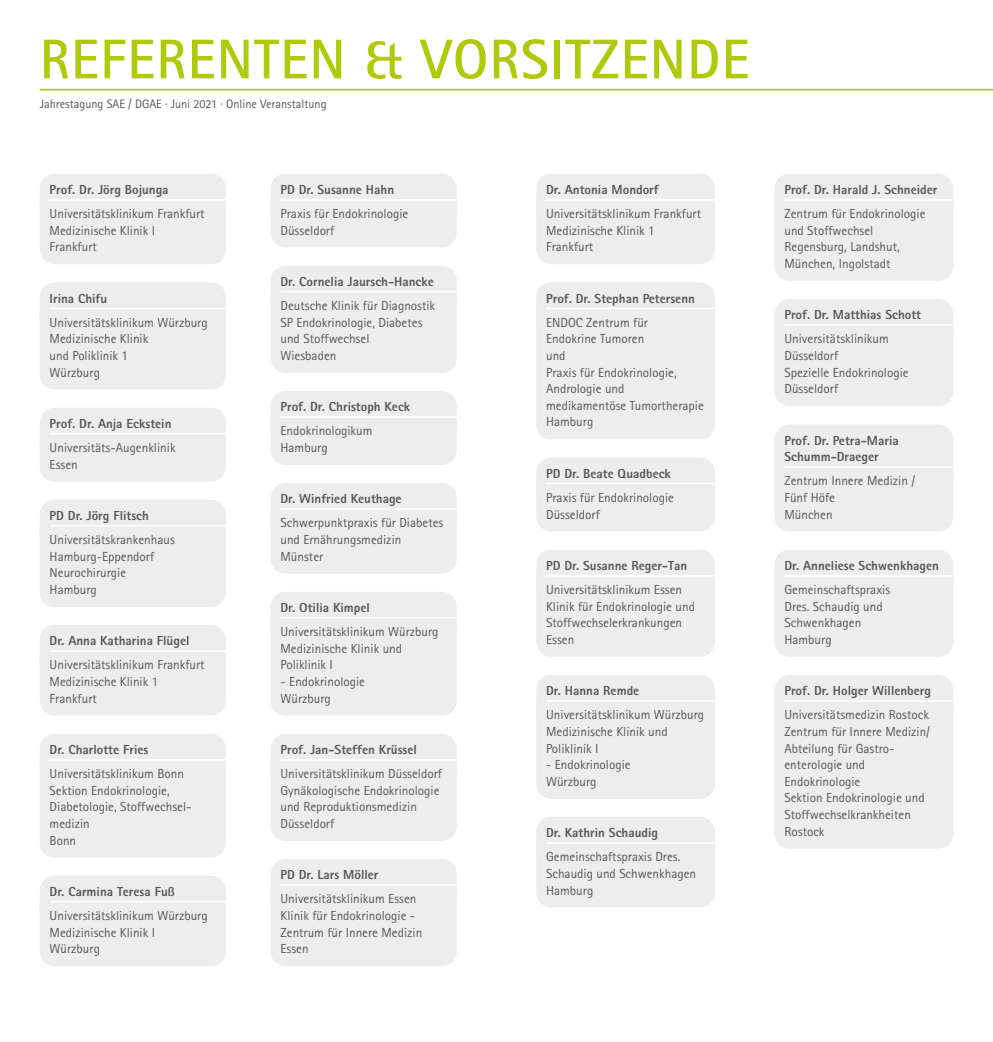
<style>
.page{position:relative;width:993px;height:1042px;background:#fff}
.page>*{position:absolute;margin:0;border:0;box-sizing:border-box;transform-origin:0 0}
.t1{font:700 56px "AT Rotis Sans Serif";letter-spacing:.02em;color:#afca0b}
.t2{font:13.12px/16.6px "AT Rotis Sans Serif";color:#575756}
.t3{font:800 13.12px/16.6px "AT Rotis Sans Serif";color:#575756}
.t4{font:12.25px "AT Rotis Sans Serif";color:#575756}
</style>
<div class="page">
<hr style="left:40px;top:89px;width:952px;height:1px;background:#afca0b">
<div style="left:40px;top:174px;width:186px;height:90px;background:#ededed"></div>
<div style="left:40px;top:282px;width:186px;height:107px;background:#ededed"></div>
<div style="left:40px;top:408px;width:186px;height:73px;background:#ededed"></div>
<div style="left:40px;top:500px;width:186px;height:107px;background:#ededed"></div>
<div style="left:40px;top:625px;width:186px;height:90px;background:#ededed"></div>
<div style="left:40px;top:734px;width:186px;height:123px;background:#ededed"></div>
<div style="left:40px;top:876px;width:186px;height:90px;background:#ededed"></div>
<div style="left:270px;top:174px;width:186px;height:74px;background:#ededed"></div>
<div style="left:270px;top:266px;width:186px;height:107px;background:#ededed"></div>
<div style="left:270px;top:391px;width:186px;height:74px;background:#ededed"></div>
<div style="left:270px;top:483px;width:186px;height:91px;background:#ededed"></div>
<div style="left:270px;top:592px;width:186px;height:123px;background:#ededed"></div>
<div style="left:270px;top:734px;width:186px;height:107px;background:#ededed"></div>
<div style="left:270px;top:859px;width:186px;height:107px;background:#ededed"></div>
<div style="left:536px;top:174px;width:178px;height:90px;background:#ededed"></div>
<div style="left:536px;top:282px;width:178px;height:157px;background:#ededed"></div>
<div style="left:536px;top:458px;width:178px;height:73px;background:#ededed"></div>
<div style="left:536px;top:550px;width:178px;height:107px;background:#ededed"></div>
<div style="left:536px;top:675px;width:178px;height:124px;background:#ededed"></div>
<div style="left:536px;top:817px;width:178px;height:90px;background:#ededed"></div>
<div style="left:774px;top:174px;width:178px;height:107px;background:#ededed"></div>
<div style="left:774px;top:299px;width:178px;height:107px;background:#ededed"></div>
<div style="left:774px;top:424px;width:178px;height:107px;background:#ededed"></div>
<div style="left:774px;top:550px;width:178px;height:107px;background:#ededed"></div>
<div style="left:774px;top:675px;width:178px;height:173px;background:#ededed"></div>
<h1 class="t1" style="left:40px;top:24px;width:711px">REFERENTEN &amp; VORSITZENDE</h1>
<p class="t4" style="left:40px;top:97px;width:288px">Jahrestagung SAE / DGAE · Juni 2021 · Online Veranstaltung</p>
<p class="t3" style="left:50px;top:181px;width:120px">Prof. Dr. Jörg Bojunga</p>
<p class="t2" style="left:50px;top:205px;width:156px">Universitätsklinikum Frankfurt<br>Medizinische Klinik I<br>Frankfurt</p>
<p class="t3" style="left:50px;top:290px;width:59px">Irina Chifu</p>
<p class="t2" style="left:50px;top:314px;width:159px">Universitätsklinikum Würzburg<br>Medizinische Klinik<br>und Poliklinik 1<br>Würzburg</p>
<p class="t3" style="left:50px;top:415px;width:123px">Prof. Dr. Anja Eckstein</p>
<p class="t2" style="left:50px;top:439px;width:127px">Universitäts-Augenklinik<br>Essen</p>
<p class="t3" style="left:50px;top:507px;width:101px">PD Dr. Jörg Flitsch</p>
<p class="t2" style="left:50px;top:531px;width:127px">Universitätskrankenhaus<br>Hamburg-Eppendorf<br>Neurochirurgie<br>Hamburg</p>
<p class="t3" style="left:50px;top:632px;width:141px">Dr. Anna Katharina Flügel</p>
<p class="t2" style="left:50px;top:656px;width:156px">Universitätsklinikum Frankfurt<br>Medizinische Klinik 1<br>Frankfurt</p>
<p class="t3" style="left:50px;top:741px;width:100px">Dr. Charlotte Fries</p>
<p class="t2" style="left:50px;top:765px;width:143px">Universitätsklinikum Bonn<br>Sektion Endokrinologie,<br>Diabetologie, Stoffwechsel&shy;medizin<br>Bonn</p>
<p class="t3" style="left:50px;top:883px;width:127px">Dr. Carmina Teresa Fuß</p>
<p class="t2" style="left:50px;top:907px;width:159px">Universitätsklinikum Würzburg<br>Medizinische Klinik I<br>Würzburg</p>
<p class="t3" style="left:280px;top:181px;width:115px">PD Dr. Susanne Hahn</p>
<p class="t2" style="left:280px;top:205px;width:129px">Praxis für Endokrinologie<br>Düsseldorf</p>
<p class="t3" style="left:280px;top:273px;width:155px">Dr. Cornelia Jaursch-Hancke</p>
<p class="t2" style="left:280px;top:297px;width:156px">Deutsche Klinik für Diagnostik<br>SP Endokrinologie, Diabetes und Stoffwechsel<br>Wiesbaden</p>
<p class="t3" style="left:280px;top:398px;width:131px">Prof. Dr. Christoph Keck</p>
<p class="t2" style="left:280px;top:422px;width:93px">Endokrinologikum<br>Hamburg</p>
<p class="t3" style="left:280px;top:490px;width:123px">Dr. Winfried Keuthage</p>
<p class="t2" style="left:280px;top:514px;width:164px">Schwerpunktpraxis für Diabetes und Ernährungsmedizin<br>Münster</p>
<p class="t3" style="left:280px;top:599px;width:91px">Dr. Otilia Kimpel</p>
<p class="t2" style="left:280px;top:623px;width:159px">Universitätsklinikum Würzburg<br>Medizinische Klinik und<br>Poliklinik I</p>
<p class="t2" style="left:280px;top:673px;width:86px">- Endokrinologie<br>Würzburg</p>
<p class="t3" style="left:280px;top:741px;width:138px">Prof. Jan-Steffen Krüssel</p>
<p class="t2" style="left:280px;top:765px;width:163px">Universitätsklinikum Düsseldorf<br>Gynäkologische Endokrinologie und Reproduktionsmedizin<br>Düsseldorf</p>
<p class="t3" style="left:280px;top:866px;width:99px">PD Dr. Lars Möller</p>
<p class="t2" style="left:280px;top:890px;width:143px">Universitätsklinikum Essen<br>Klinik für Endokrinologie -<br>Zentrum für Innere Medizin<br>Essen</p>
<p class="t3" style="left:546px;top:181px;width:114px">Dr. Antonia Mondorf</p>
<p class="t2" style="left:546px;top:205px;width:156px">Universitätsklinikum Frankfurt<br>Medizinische Klinik 1<br>Frankfurt</p>
<p class="t3" style="left:546px;top:290px;width:150px">Prof. Dr. Stephan Petersenn</p>
<p class="t2" style="left:546px;top:314px;width:159px">ENDOC Zentrum für<br>Endokrine Tumoren<br>und<br>Praxis für Endokrinologie,<br>Andrologie und medikamentöse Tumortherapie<br>Hamburg</p>
<p class="t3" style="left:546px;top:465px;width:126px">PD Dr. Beate Quadbeck</p>
<p class="t2" style="left:546px;top:489px;width:129px">Praxis für Endokrinologie<br>Düsseldorf</p>
<p class="t3" style="left:546px;top:557px;width:142px">PD Dr. Susanne Reger-Tan</p>
<p class="t2" style="left:546px;top:581px;width:150px">Universitätsklinikum Essen<br>Klinik für Endokrinologie und<br>Stoffwechselerkrankungen<br>Essen</p>
<p class="t3" style="left:546px;top:682px;width:95px">Dr. Hanna Remde</p>
<p class="t2" style="left:546px;top:706px;width:159px">Universitätsklinikum Würzburg<br>Medizinische Klinik und<br>Poliklinik I</p>
<p class="t2" style="left:546px;top:756px;width:86px">- Endokrinologie<br>Würzburg</p>
<p class="t3" style="left:546px;top:824px;width:113px">Dr. Kathrin Schaudig</p>
<p class="t2" style="left:546px;top:848px;width:151px">Gemeinschaftspraxis Dres.<br>Schaudig und Schwenkhagen<br>Hamburg</p>
<p class="t3" style="left:784px;top:181px;width:154px">Prof. Dr. Harald J. Schneider</p>
<p class="t2" style="left:784px;top:205px;width:142px">Zentrum für Endokrinologie und Stoffwechsel<br>Regensburg, Landshut,<br>München, Ingolstadt</p>
<p class="t3" style="left:784px;top:306px;width:138px">Prof. Dr. Matthias Schott</p>
<p class="t2" style="left:784px;top:330px;width:126px">Universitätsklinikum<br>Düsseldorf<br>Spezielle Endokrinologie<br>Düsseldorf</p>
<p class="t3" style="left:784px;top:431px;width:116px">Prof. Dr. Petra-Maria<br>Schumm-Draeger</p>
<p class="t2" style="left:784px;top:472px;width:132px">Zentrum Innere Medizin /<br>Fünf Höfe<br>München</p>
<p class="t3" style="left:784px;top:557px;width:156px">Dr. Anneliese Schwenkhagen</p>
<p class="t2" style="left:784px;top:581px;width:107px">Gemeinschaftspraxis<br>Dres. Schaudig und<br>Schwenkhagen<br>Hamburg</p>
<p class="t3" style="left:784px;top:682px;width:148px">Prof. Dr. Holger Willenberg</p>
<p class="t2" style="left:784px;top:706px;width:147px">Universitätsmedizin Rostock<br>Zentrum für Innere Medizin/<br>Abteilung für Gastro&shy;enterologie und<br>Endokrinologie<br>Sektion Endokrinologie und<br>Stoffwechselkrankheiten<br>Rostock</p>
</div>
